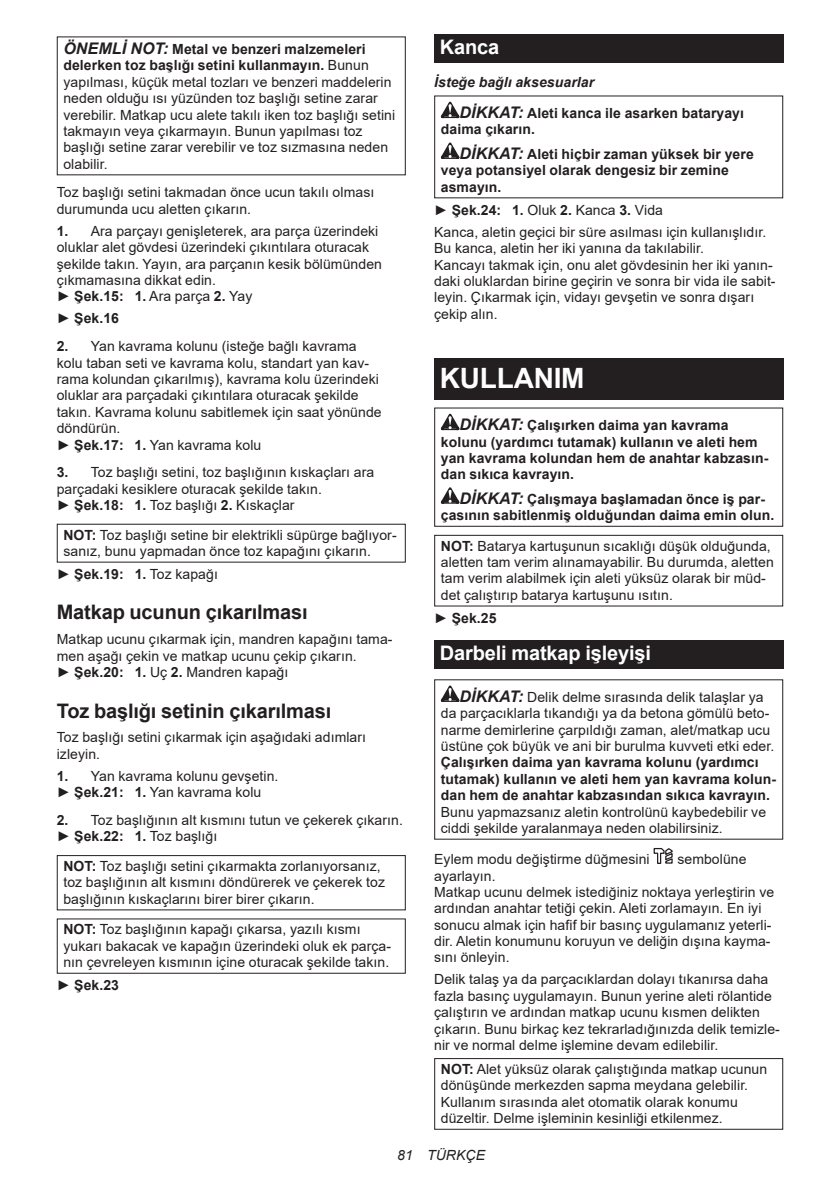
<style>
.page{position:relative;width:840px;height:1191px;background:#fff}
.page>*{position:absolute;margin:0;border:0;box-sizing:border-box;transform-origin:0 0}
.t1{font:700 28px "Arial";letter-spacing:-.01em;color:#fff}
.t2{font:700 20px "Arial";letter-spacing:-.01em;color:#231f20}
.t3{font:700 20px "Arial";letter-spacing:-.01em;color:#fff}
.t4{font:14px/16.4px "Arial";letter-spacing:.005em;color:#231f20}
.t5{font:700 14px/16.4px "Arial";letter-spacing:.005em;color:#231f20}
.t6{font:italic 14px "Arial";letter-spacing:.005em;color:#231f20}
.s1{font-weight:700;font-style:italic;font-size:16px}
.s2{font-weight:700}
.s3{font-weight:400}
.s4{font-style:italic}
.s5{font-style:italic;font-size:16px}
</style>
<div class="page">
<div style="left:57px;top:855px;width:348px;height:55px;border:1px solid #231f20"></div>
<div style="left:434px;top:34px;width:348px;height:29px;background:#231f20"></div>
<svg style="left:440px;top:102px;width:19px;height:16px"></svg>
<svg style="left:440px;top:142px;width:19px;height:17px"></svg>
<div style="left:434px;top:358px;width:348px;height:41px;background:#231f20"></div>
<svg style="left:440px;top:414px;width:19px;height:16px"></svg>
<svg style="left:440px;top:487px;width:19px;height:17px"></svg>
<div style="left:434px;top:407px;width:348px;height:120px;border:1px solid #231f20"></div>
<div style="left:434px;top:535px;width:348px;height:71px;border:1px solid #231f20"></div>
<div style="left:434px;top:640px;width:348px;height:28px;background:#231f20"></div>
<svg style="left:440px;top:685px;width:19px;height:17px"></svg>
<svg style="left:653px;top:848px;width:20px;height:16px"></svg>
<div style="left:434px;top:1058px;width:348px;height:71px;border:1px solid #231f20"></div>
<p class="t4" style="left:63px;top:41px;width:333px"><span class="s1">ÖNEMLİ NOT:</span> <span class="s2">Metal ve benzeri malzemeleri delerken toz başlığı setini kullanmayın.</span> Bunun yapılması, küçük metal tozları ve benzeri maddelerin neden olduğu ısı yüzünden toz başlığı setine zarar verebilir. Matkap ucu alete takılı iken toz başlığı setini takmayın veya çıkarmayın. Bunun yapılması toz başlığı setine zarar verebilir ve toz sızmasına neden olabilir.</p>
<p class="t4" style="left:57px;top:184px;width:319px">Toz başlığı setini takmadan önce ucun takılı olması durumunda ucu aletten çıkarın.</p>
<p class="t4" style="left:57px;top:223px;width:326px"><span class="s2">1.</span> Ara parçayı genişleterek, ara parça üzerindeki oluklar alet gövdesi üzerindeki çıkıntılara oturacak şekilde takın. Yayın, ara parçanın kesik bölümünden çıkmamasına dikkat edin.<br>► <span class="s2">Şek.15: 1.</span> Ara parça <span class="s2">2.</span> Yay</p>
<p class="t5" style="left:57px;top:310px;width:64px"><span class="s3">►</span> Şek.16</p>
<p class="t4" style="left:57px;top:338px;width:326px"><span class="s2">2.</span> Yan kavrama kolunu (isteğe bağlı kavrama kolu taban seti ve kavrama kolu, standart yan kav&shy;rama kolundan çıkarılmış), kavrama kolu üzerindeki oluklar ara parçadaki çıkıntılara oturacak şekilde takın. Kavrama kolunu sabitlemek için saat yönünde döndürün.<br>► <span class="s2">Şek.17: 1.</span> Yan kavrama kolu</p>
<p class="t4" style="left:57px;top:464px;width:319px"><span class="s2">3.</span> Toz başlığı setini, toz başlığının kıskaçları ara parçadaki kesiklere oturacak şekilde takın.<br>► <span class="s2">Şek.18: 1.</span> Toz başlığı <span class="s2">2.</span> Kıskaçlar</p>
<p class="t4" style="left:63px;top:526px;width:334px"><span class="s2">NOT:</span> Toz başlığı setine bir elektrikli süpürge bağlıyor&shy;sanız, bunu yapmadan önce toz kapağını çıkarın.</p>
<p class="t4" style="left:57px;top:566px;width:163px">► <span class="s2">Şek.19: 1.</span> Toz kapağı</p>
<h2 class="t2" style="left:57px;top:598px;width:252px">Matkap ucunun çıkarılması</h2>
<p class="t4" style="left:57px;top:631px;width:337px">Matkap ucunu çıkarmak için, mandren kapağını tama&shy;men aşağı çekin ve matkap ucunu çekip çıkarın.<br>► <span class="s2">Şek.20: 1.</span> Uç <span class="s2">2.</span> Mandren kapağı</p>
<h2 class="t2" style="left:57px;top:696px;width:276px">Toz başlığı setinin çıkarılması</h2>
<p class="t4" style="left:57px;top:729px;width:311px">Toz başlığı setini çıkarmak için aşağıdaki adımları izleyin.</p>
<p class="t4" style="left:57px;top:767px;width:223px"><span class="s2">1.</span> Yan kavrama kolunu gevşetin. ► <span class="s2">Şek.21: 1.</span> Yan kavrama kolu</p>
<p class="t4" style="left:57px;top:811px;width:347px"><span class="s2">2.</span> Toz başlığının alt kısmını tutun ve çekerek çıkarın. ► <span class="s2">Şek.22: 1.</span> Toz başlığı</p>
<p class="t4" style="left:63px;top:857px;width:323px"><span class="s2">NOT:</span> Toz başlığı setini çıkarmakta zorlanıyorsanız, toz başlığının alt kısmını döndürerek ve çekerek toz başlığının kıskaçlarını birer birer çıkarın.</p>
<p class="t4" style="left:63px;top:921px;width:329px"><span class="s2">NOT:</span> Toz başlığının kapağı çıkarsa, yazılı kısmı yukarı bakacak ve kapağın üzerindeki oluk ek parça&shy;nın çevreleyen kısmının içine oturacak şekilde takın.</p>
<p class="t5" style="left:57px;top:977px;width:64px"><span class="s3">►</span> Şek.23</p>
<h2 class="t3" style="left:439px;top:33px;width:61px">Kanca</h2>
<p class="t5" style="left:459px;top:67px;width:286px;line-height:30.6px;text-indent:-25px"><span class="s4">İsteğe bağlı aksesuarlar<br></span><span class="s5">DİKKAT:</span> Aleti kanca ile asarken bataryayı</p>
<p class="t5" style="left:459px;top:117px;width:295px;line-height:24.4px;text-indent:-19px">daima çıkarın.<br><span class="s5">DİKKAT:</span> Aleti hiçbir zaman yüksek bir yere</p>
<p class="t5" style="left:440px;top:162px;width:289px">veya potansiyel olarak dengesiz bir zemine asmayın.</p>
<p class="t4" style="left:434px;top:199px;width:333px;line-height:22px">► <span class="s2">Şek.24: 1.</span> Oluk <span class="s2">2.</span> Kanca <span class="s2">3.</span> Vida<br>Kanca, aletin geçici bir süre asılması için kullanışlıdır.</p>
<p class="t4" style="left:434px;top:240px;width:343px">Bu kanca, aletin her iki yanına da takılabilir.<br>Kancayı takmak için, onu alet gövdesinin her iki yanın&shy;daki oluklardan birine geçirin ve sonra bir vida ile sabit&shy;leyin. Çıkarmak için, vidayı gevşetin ve sonra dışarı çekip alın.</p>
<h1 class="t1" style="left:439px;top:358px;width:146px">KULLANIM</h1>
<p class="t5" style="left:440px;top:417px;width:329px;text-indent:19px"><span class="s5">DİKKAT:</span> Çalışırken daima yan kavrama kolunu (yardımcı tutamak) kullanın ve aleti hem yan kavrama kolundan hem de anahtar kabzasın&shy;dan sıkıca kavrayın.</p>
<p class="t5" style="left:440px;top:491px;width:335px;text-indent:19px"><span class="s5">DİKKAT:</span> Çalışmaya başlamadan önce iş par&shy;çasının sabitlenmiş olduğundan daima emin olun.</p>
<p class="t4" style="left:440px;top:537px;width:334px"><span class="s2">NOT:</span> Batarya kartuşunun sıcaklığı düşük olduğunda, aletten tam verim alınamayabilir. Bu durumda, aletten tam verim alabilmek için aleti yüksüz olarak bir müd&shy;det çalıştırıp batarya kartuşunu ısıtın.</p>
<p class="t5" style="left:434px;top:610px;width:64px"><span class="s3">►</span> Şek.25</p>
<h2 class="t3" style="left:439px;top:639px;width:212px">Darbeli matkap işleyişi</h2>
<p class="t4" style="left:440px;top:688px;width:335px;text-align:center"><span class="s1">DİKKAT:</span> Delik delme sırasında delik talaşlar ya<br>da parçacıklarla tıkandığı ya da betona gömülü beto&shy;narme demirlerine çarpıldığı zaman, alet/matkap ucu üstüne çok büyük ve ani bir burulma kuvveti etki eder.</p>
<p class="t5" style="left:440px;top:754px;width:336px">Çalışırken daima yan kavrama kolunu (yardımcı tutamak) kullanın ve aleti hem yan kavrama kolun&shy;dan hem de anahtar kabzasından sıkıca kavrayın.</p>
<p class="t4" style="left:440px;top:803px;width:326px">Bunu yapmazsanız aletin kontrolünü kaybedebilir ve ciddi şekilde yaralanmaya neden olabilirsiniz.</p>
<p class="t4" style="left:434px;top:851px;width:217px">Eylem modu değiştirme düğmesini</p>
<p class="t4" style="left:677px;top:851px;width:71px">sembolüne</p>
<p class="t4" style="left:434px;top:867px;width:341px">ayarlayın.<br>Matkap ucunu delmek istediğiniz noktaya yerleştirin ve ardından anahtar tetiği çekin. Aleti zorlamayın. En iyi sonucu almak için hafif bir basınç uygulamanız yeterli&shy;dir. Aletin konumunu koruyun ve deliğin dışına kayma&shy;sını önleyin.</p>
<p class="t4" style="left:434px;top:971px;width:347px">Delik talaş ya da parçacıklardan dolayı tıkanırsa daha fazla basınç uygulamayın. Bunun yerine aleti rölantide çalıştırın ve ardından matkap ucunu kısmen delikten çıkarın. Bunu birkaç kez tekrarladığınızda delik temizle&shy;nir ve normal delme işlemine devam edilebilir.</p>
<p class="t4" style="left:440px;top:1060px;width:328px"><span class="s2">NOT:</span> Alet yüksüz olarak çalıştığında matkap ucunun dönüşünde merkezden sapma meydana gelebilir.<br>Kullanım sırasında alet otomatik olarak konumu düzeltir. Delme işleminin kesinliği etkilenmez.</p>
<p class="t6" style="left:397px;top:1146px;width:89px">81 TÜRKÇE</p>
</div>
